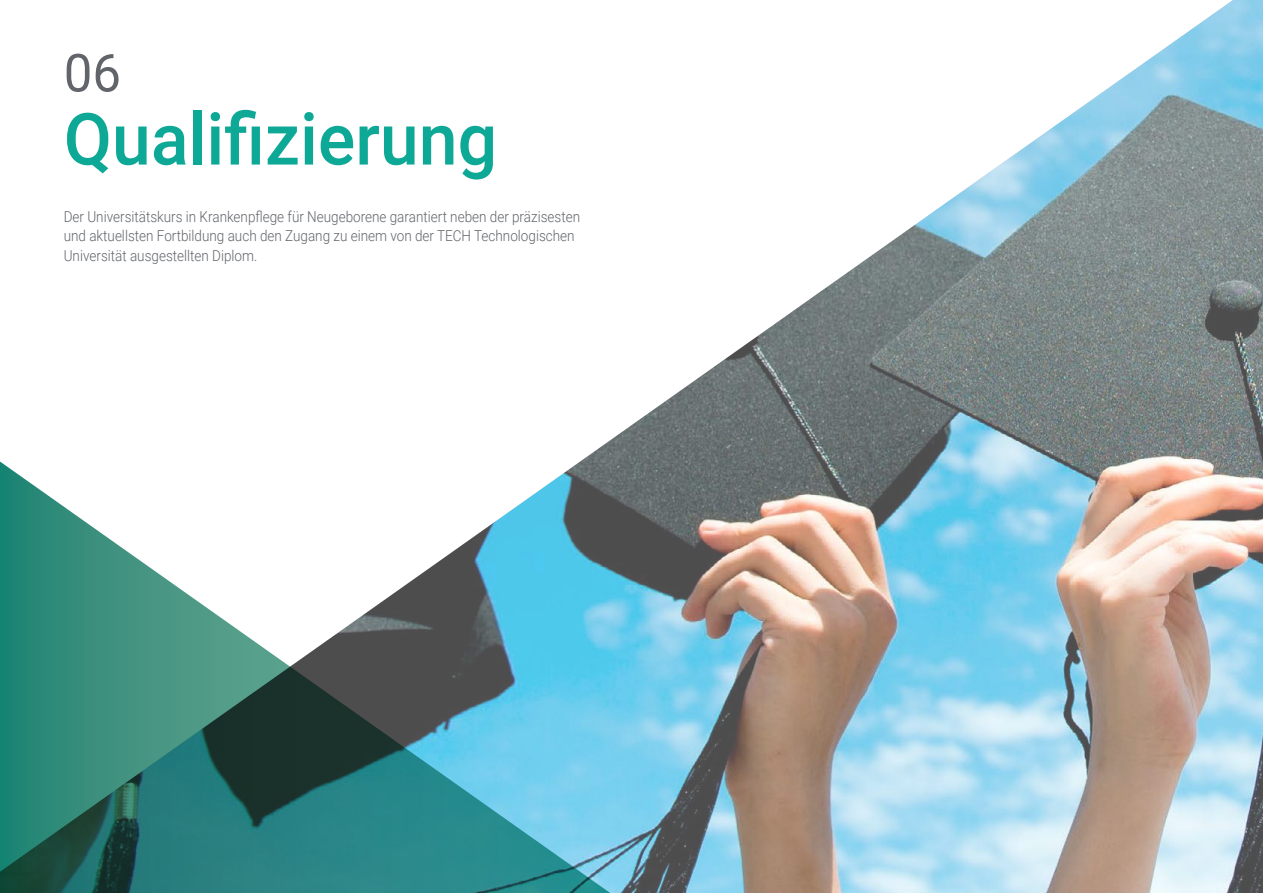
<style>
.page{position:relative;width:1263px;height:893px;background:#fff}
.page>*{position:absolute;margin:0;border:0;box-sizing:border-box;transform-origin:0 0}
.t1{font:500 72px "Roboto";color:#0ea996}
.t2{font:52.5px "Roboto";color:#61646a}
.t3{font:300 15px/19.5px "Roboto";color:#61646a;scale:.9 1}
</style>
<div class="page">
<img style="left:602px;top:0;width:661px;height:893px">
<svg style="left:0;top:446px;width:640px;height:447px"></svg>
<h2 class="t2" style="left:64px;top:36px;width:59px">06</h2>
<h1 class="t1" style="left:64px;top:89px;width:435px">Qualifizierung</h1>
<p class="t3" style="left:64px;top:206px;width:575px">Der Universitätskurs in Krankenpflege für Neugeborene garantiert neben der präzisesten und aktuellsten Fortbildung auch den Zugang zu einem von der TECH Technologischen<br>Universität ausgestellten Diplom.</p>
</div>
